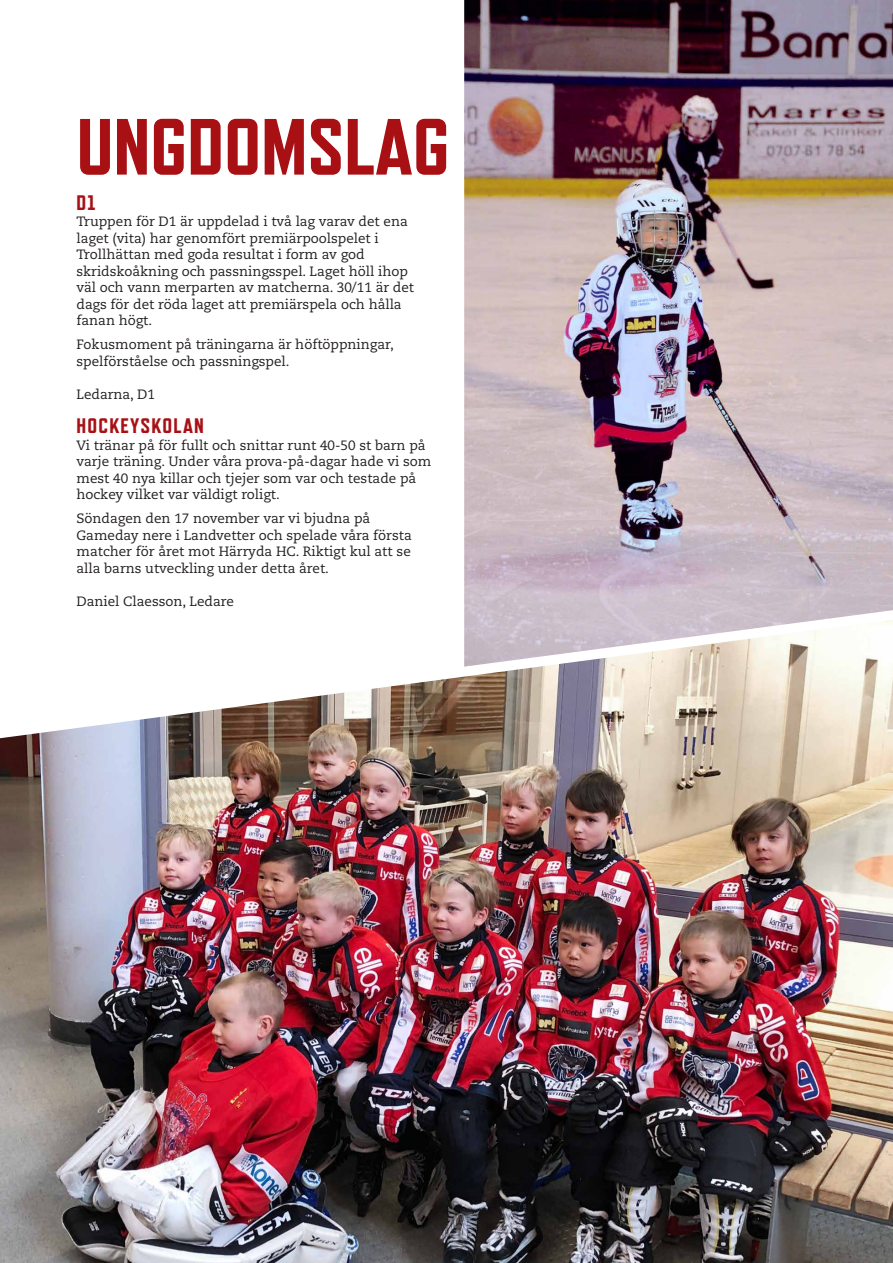
<style>
.page{position:relative;width:893px;height:1263px;background:#fff}
.page>*{position:absolute;margin:0;border:0;box-sizing:border-box;transform-origin:0 0}
.t1{font:800 79.5px "Refrigerator Deluxe";color:#a81014}
.t2{font:800 21px "Refrigerator Deluxe";letter-spacing:.06em;color:#a81014}
.t3{font:13.5px/16.5px "Caecilia LT Std";color:#231f20}
</style>
<div class="page">
<img style="left:0;top:667px;width:893px;height:596px">
<img style="left:464px;top:0;width:429px;height:667px">
<h1 class="t1" style="left:77px;top:101px;width:375px">UNGDOMSLAG</h1>
<h2 class="t2" style="left:77px;top:191px;width:20px">D1</h2>
<p class="t3" style="left:77px;top:214px;width:339px">Truppen för D1 är uppdelad i två lag varav det ena laget (vita) har genomfört premiärpoolspelet i Trollhättan med goda resultat i form av god skridskoåkning och passningsspel. Laget höll ihop väl och vann merparten av matcherna. 30/11 är det dags för det röda laget att premiärspela och hålla fanan högt.</p>
<p class="t3" style="left:77px;top:337px;width:319px">Fokusmoment på träningarna är höftöppningar, spelförståelse och passningspel.</p>
<p class="t3" style="left:77px;top:386px;width:80px">Ledarna, D1</p>
<h2 class="t2" style="left:77px;top:414px;width:129px">HOCKEYSKOLAN</h2>
<p class="t3" style="left:77px;top:437px;width:356px">Vi tränar på för fullt och snittar runt 40-50 st barn på varje träning. Under våra prova-på-dagar hade vi som mest 40 nya killar och tjejer som var och testade på hockey vilket var väldigt roligt.</p>
<p class="t3" style="left:77px;top:511px;width:337px">Söndagen den 17 november var vi bjudna på Gameday nere i Landvetter och spelade våra första matcher för året mot Härryda HC. Riktigt kul att se alla barns utveckling under detta året.</p>
<p class="t3" style="left:77px;top:593px;width:159px">Daniel Claesson, Ledare</p>
</div>
